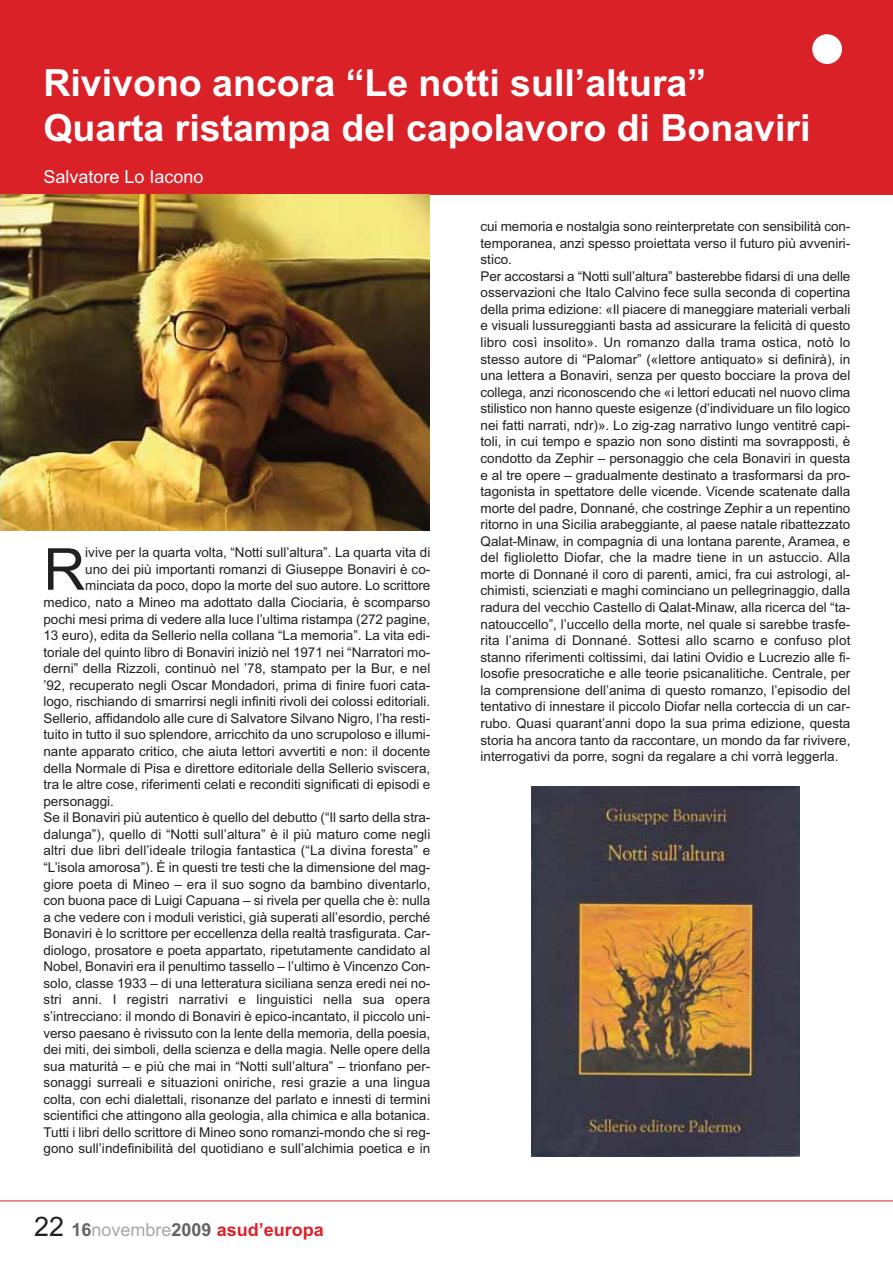
<style>
.page{position:relative;width:893px;height:1263px;background:#fff}
.page>*{position:absolute;margin:0;border:0;box-sizing:border-box;transform-origin:0 0}
.t1{font:57.9px "Arial";color:#231f20}
.t2{font:700 37.5px/45px "Arial";color:#fff}
.t3{font:700 18px "Arial";color:#da2128}
.t4{font:18px "Arial";color:#fff}
.t5{font:13.5px/16.5px "Arial";color:#231f20}
.s1{font-weight:400;font-size:27px;color:#231f20}
.s2{color:#656262}
.s3{font-weight:400;color:#a9a7a6}
</style>
<div class="page">
<div style="left:0;top:0;width:892px;height:194px;background:#da2128"></div>
<div style="left:812px;top:34px;width:30px;height:30px;background:#fff;border-radius:50%"></div>
<img style="left:0;top:194px;width:429px;height:337px">
<hr style="left:0;top:1201px;width:892px;height:1px;background:#da2128">
<img style="left:531px;top:787px;width:268px;height:369px">
<h2 class="t2" style="left:43px;top:64px;width:768px">Rivivono ancora “Le notti sull’altura”<br>Quarta ristampa del capolavoro di Bonaviri</h2>
<h3 class="t4" style="left:43px;top:171px;width:162px">Salvatore Lo Iacono</h3>
<h1 class="t1" style="left:43px;top:548px;width:43px">R</h1>
<p class="t5" style="left:85px;top:546px;width:346px">ivive per la quarta volta, “Notti sull’altura”. La quarta vita di</p>
<p class="t5" style="left:85px;top:562px;width:346px">uno dei più importanti romanzi di Giuseppe Bonaviri è co-</p>
<p class="t5" style="left:85px;top:579px;width:346px">minciata da poco, dopo la morte del suo autore. Lo scrittore</p>
<p class="t5" style="left:43px;top:595px;width:388px">medico, nato a Mineo ma adottato dalla Ciociaria, è scomparso</p>
<p class="t5" style="left:43px;top:612px;width:388px">pochi mesi prima di vedere alla luce l’ultima ristampa (272 pagine,</p>
<p class="t5" style="left:43px;top:628px;width:388px">13 euro), edita da Sellerio nella collana “La memoria”. La vita edi-</p>
<p class="t5" style="left:43px;top:645px;width:388px">toriale del quinto libro di Bonaviri iniziò nel 1971 nei “Narratori mo-</p>
<p class="t5" style="left:43px;top:662px;width:388px">derni” della Rizzoli, continuò nel ’78, stampato per la Bur, e nel</p>
<p class="t5" style="left:43px;top:678px;width:388px">’92, recuperato negli Oscar Mondadori, prima di finire fuori cata-</p>
<p class="t5" style="left:43px;top:695px;width:388px">logo, rischiando di smarrirsi negli infiniti rivoli dei colossi editoriali.</p>
<p class="t5" style="left:43px;top:711px;width:388px">Sellerio, affidandolo alle cure di Salvatore Silvano Nigro, l’ha resti-</p>
<p class="t5" style="left:43px;top:728px;width:388px">tuito in tutto il suo splendore, arricchito da uno scrupoloso e illumi-</p>
<p class="t5" style="left:43px;top:744px;width:388px">nante apparato critico, che aiuta lettori avvertiti e non: il docente</p>
<p class="t5" style="left:43px;top:761px;width:388px">della Normale di Pisa e direttore editoriale della Sellerio sviscera,</p>
<p class="t5" style="left:43px;top:778px;width:388px">tra le altre cose, riferimenti celati e reconditi significati di episodi e</p>
<p class="t5" style="left:43px;top:794px;width:72px">personaggi.</p>
<p class="t5" style="left:43px;top:811px;width:388px">Se il Bonaviri più autentico è quello del debutto (“Il sarto della stra-</p>
<p class="t5" style="left:43px;top:827px;width:388px">dalunga”), quello di “Notti sull’altura” è il più maturo come negli</p>
<p class="t5" style="left:43px;top:844px;width:388px">altri due libri dell’ideale trilogia fantastica (“La divina foresta” e</p>
<p class="t5" style="left:43px;top:860px;width:388px">“L’isola amorosa”). È in questi tre testi che la dimensione del mag-</p>
<p class="t5" style="left:43px;top:877px;width:388px">giore poeta di Mineo – era il suo sogno da bambino diventarlo,</p>
<p class="t5" style="left:43px;top:893px;width:388px">con buona pace di Luigi Capuana – si rivela per quella che è: nulla</p>
<p class="t5" style="left:43px;top:910px;width:388px">a che vedere con i moduli veristici, già superati all’esordio, perché</p>
<p class="t5" style="left:43px;top:927px;width:388px">Bonaviri è lo scrittore per eccellenza della realtà trasfigurata. Car-</p>
<p class="t5" style="left:43px;top:943px;width:388px">diologo, prosatore e poeta appartato, ripetutamente candidato al</p>
<p class="t5" style="left:43px;top:960px;width:388px">Nobel, Bonaviri era il penultimo tassello – l’ultimo è Vincenzo Con-</p>
<p class="t5" style="left:43px;top:976px;width:388px">solo, classe 1933 – di una letteratura siciliana senza eredi nei no-</p>
<p class="t5" style="left:43px;top:993px;width:388px">stri anni. I registri narrativi e linguistici nella sua opera</p>
<p class="t5" style="left:43px;top:1009px;width:388px">s’intrecciano: il mondo di Bonaviri è epico-incantato, il piccolo uni-</p>
<p class="t5" style="left:43px;top:1026px;width:388px">verso paesano è rivissuto con la lente della memoria, della poesia,</p>
<p class="t5" style="left:43px;top:1042px;width:388px">dei miti, dei simboli, della scienza e della magia. Nelle opere della</p>
<p class="t5" style="left:43px;top:1059px;width:388px">sua maturità – e più che mai in “Notti sull’altura” – trionfano per-</p>
<p class="t5" style="left:43px;top:1076px;width:388px">sonaggi surreali e situazioni oniriche, resi grazie a una lingua</p>
<p class="t5" style="left:43px;top:1092px;width:388px">colta, con echi dialettali, risonanze del parlato e innesti di termini</p>
<p class="t5" style="left:43px;top:1109px;width:388px">scientifici che attingono alla geologia, alla chimica e alla botanica.</p>
<p class="t5" style="left:43px;top:1125px;width:388px">Tutti i libri dello scrittore di Mineo sono romanzi-mondo che si reg-</p>
<p class="t5" style="left:43px;top:1142px;width:388px">gono sull’indefinibilità del quotidiano e sull’alchimia poetica e in</p>
<h3 class="t3" style="left:34px;top:1223px;width:291px"><span class="s1">22</span> <span class="s2">16</span><span class="s3">novembre</span><span class="s2">2009</span> asud’europa</h3>
<p class="t5" style="left:480px;top:219px;width:371px">cui memoria e nostalgia sono reinterpretate con sensibilità con&shy;temporanea, anzi spesso proiettata verso il futuro più avveniri&shy;stico.<br>Per accostarsi a “Notti sull’altura” basterebbe fidarsi di una delle osservazioni che Italo Calvino fece sulla seconda di copertina della prima edizione: «Il piacere di maneggiare materiali verbali e visuali lussureggianti basta ad assicurare la felicità di questo libro così insolito». Un romanzo dalla trama ostica, notò lo stesso autore di “Palomar” («lettore antiquato» si definirà), in una lettera a Bonaviri, senza per questo bocciare la prova del collega, anzi riconoscendo che «i lettori educati nel nuovo clima stilistico non hanno queste esigenze (d’individuare un filo logico nei fatti narrati, ndr)». Lo zig-zag narrativo lungo ventitré capi&shy;toli, in cui tempo e spazio non sono distinti ma sovrapposti, è condotto da Zephir – personaggio che cela Bonaviri in questa e al tre opere – gradualmente destinato a trasformarsi da pro&shy;tagonista in spettatore delle vicende. Vicende scatenate dalla morte del padre, Donnané, che costringe Zephir a un repentino ritorno in una Sicilia arabeggiante, al paese natale ribattezzato Qalat-Minaw, in compagnia di una lontana parente, Aramea, e del figlioletto Diofar, che la madre tiene in un astuccio. Alla morte di Donnané il coro di parenti, amici, fra cui astrologi, al&shy;chimisti, scienziati e maghi cominciano un pellegrinaggio, dalla radura del vecchio Castello di Qalat-Minaw, alla ricerca del “ta&shy;natouccello”, l’uccello della morte, nel quale si sarebbe trasfe&shy;rita l’anima di Donnané. Sottesi allo scarno e confuso plot stanno riferimenti coltissimi, dai latini Ovidio e Lucrezio alle fi&shy;losofie presocratiche e alle teorie psicanalitiche. Centrale, per la comprensione dell’anima di questo romanzo, l’episodio del tentativo di innestare il piccolo Diofar nella corteccia di un car&shy;rubo. Quasi quarant’anni dopo la sua prima edizione, questa storia ha ancora tanto da raccontare, un mondo da far rivivere, interrogativi da porre, sogni da regalare a chi vorrà leggerla.</p>
</div>
